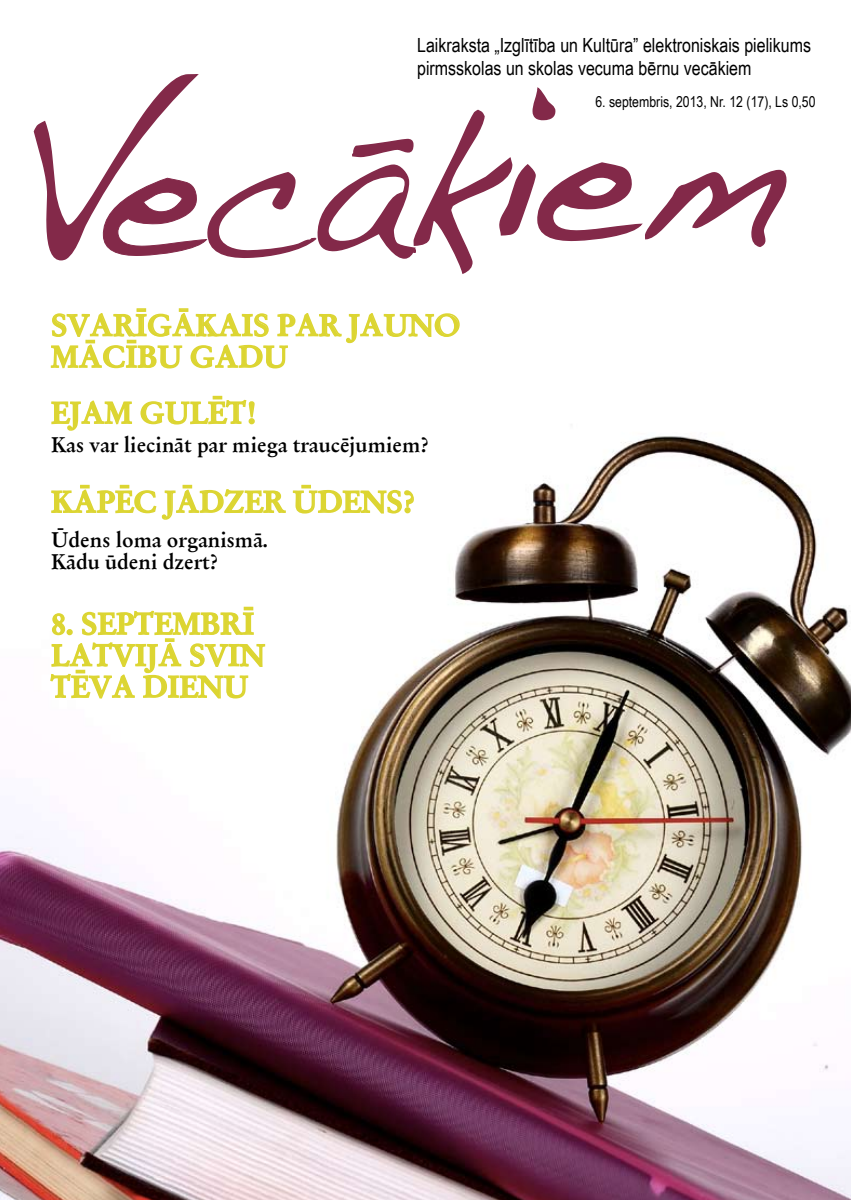
<style>
.page{position:relative;width:851px;height:1200px;background:#fff}
.page>*{position:absolute;margin:0;border:0;box-sizing:border-box;transform-origin:0 0}
.t1{font:30px/31.5px "Original Garamond CE Bold";color:#dcd532}
.t2{font:21px/22.5px "Original Garamond CE Bold";color:#000}
.t3{font:19.5px/23.4px "Arial Narrow";color:#000}
.t4{font:15px "Arial Narrow";color:#000}
</style>
<div class="page">
<img style="left:0;top:436px;width:850px;height:763px">
<svg style="left:50px;top:308px;width:410px;height:61px"></svg>
<svg style="left:51px;top:400px;width:82px;height:31px"></svg>
<svg style="left:140px;top:395px;width:115px;height:30px"></svg>
<svg style="left:50px;top:484px;width:236px;height:36px"></svg>
<svg style="left:292px;top:484px;width:123px;height:30px"></svg>
<svg style="left:49px;top:606px;width:217px;height:93px"></svg>
<svg style="left:206px;top:87px;width:580px;height:232px"></svg>
<svg style="left:33px;top:74px;width:175px;height:187px"></svg>
<p class="t3" style="left:417px;top:32px;width:395px">Laikraksta „Izglītība un Kultūra” elektroniskais pielikums pirmsskolas un skolas vecuma bērnu vecākiem</p>
<h1 class="t1" style="left:51px;top:308px;width:411px">SVARĪGĀKAIS PAR JAUNO<br>MĀCĪBU GADU</h1>
<h1 class="t1" style="left:51px;top:396px;width:207px">EJAM GULĒT!</h1>
<p class="t2" style="left:51px;top:432px;width:380px">KAS VAR LIECINĀT PAR MIEGA TRAUCĒJUMIEM?</p>
<h1 class="t1" style="left:51px;top:485px;width:366px">KĀPĒC JĀDZER ŪDENS ?</h1>
<p class="t2" style="left:51px;top:527px;width:218px">ŪDENS LOMA ORGANISMĀ.<br>KĀDU ŪDENI DZERT?</p>
<h1 class="t1" style="left:51px;top:607px;width:215px">8. SEPTEMBRĪ<br>LATVIJĀ SVIN<br>TĒVA DIENU</h1>
<p class="t4" style="left:595px;top:90px;width:222px">6. septembris, 2013, Nr. 12 (17), Ls 0,50</p>
</div>
